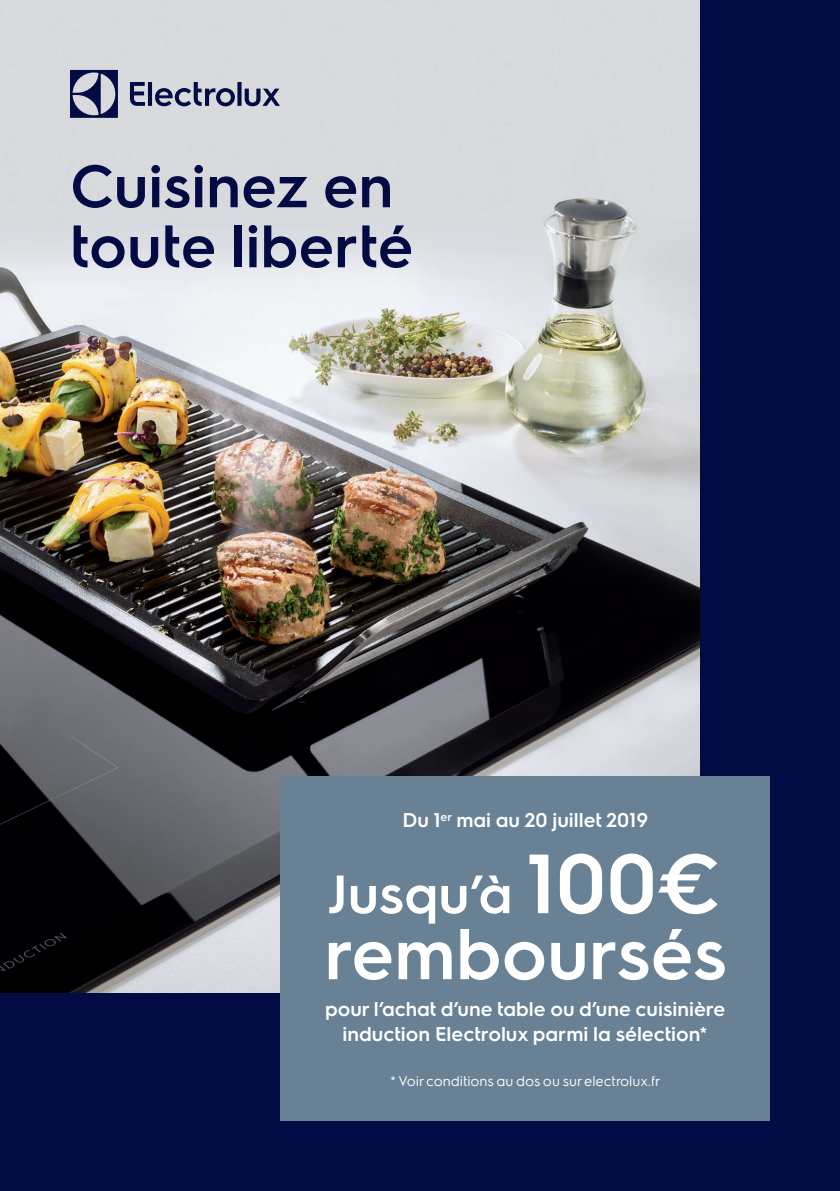
<style>
.page{position:relative;width:840px;height:1191px;background:#fff}
.page>*{position:absolute;margin:0;border:0;box-sizing:border-box;transform-origin:0 0}
.t1{font:600 72px "Electrolux Sans";color:#fff}
.t2{font:600 60px/60px "Electrolux Sans";color:#020b43}
.t3{font:600 54px "Electrolux Sans";color:#fff}
.t4{font:600 20px/25px "Electrolux Sans";color:#fff;text-align:center}
.t5{font:14px "Electrolux Sans";color:#fff}
.s1{font-size:84px}
</style>
<div class="page">
<div style="left:0;top:0;width:839px;height:1191px;background:#020b43"></div>
<img style="left:0;top:0;width:699px;height:992px">
<svg style="left:70px;top:70px;width:48px;height:48px"></svg>
<svg style="left:130px;top:82px;width:150px;height:24px"></svg>
<div style="left:280px;top:776px;width:489px;height:345px;background:#688195"></div>
<h2 class="t2" style="left:70px;top:152px;width:344px">Cuisinez en toute liberté</h2>
<p class="t4" style="left:402px;top:806px;width:247px">Du 1<sup>er</sup> mai au 20 juillet 2019</p>
<h3 class="t3" style="left:328px;top:856px;width:395px">Jusqu’à <span class="s1">100€</span></h3>
<h1 class="t1" style="left:324px;top:903px;width:404px">remboursés</h1>
<p class="t4" style="left:325px;top:994px;width:401px">pour l’achat d’une table ou d’une cuisinière induction Electrolux parmi la sélection*</p>
<p class="t5" style="left:390px;top:1071px;width:271px">* Voir conditions au dos ou sur electrolux.fr</p>
</div>
